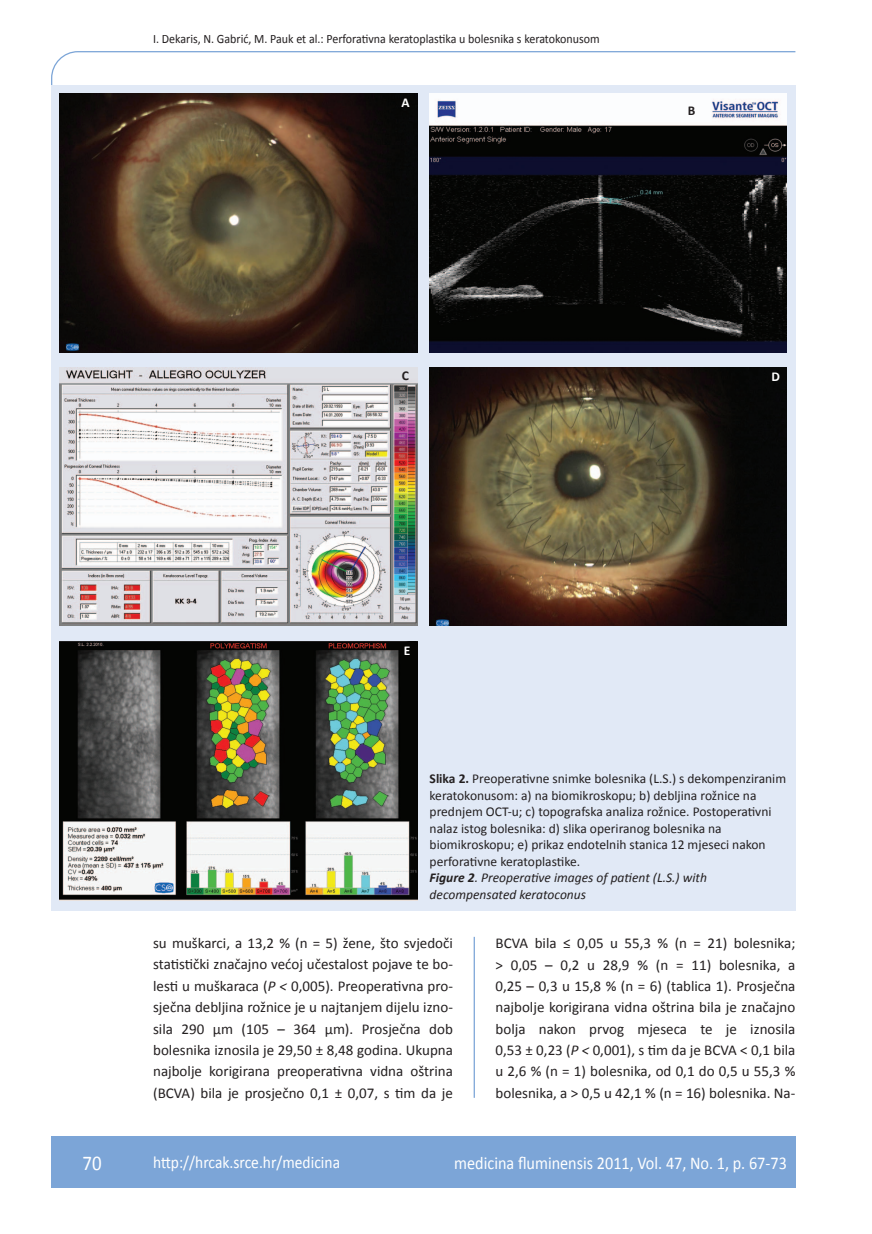
<style>
.page{position:relative;width:872px;height:1234px;background:#fff}
.page>*{position:absolute;margin:0;border:0;box-sizing:border-box;transform-origin:0 0}
.t1{font:21px "Calibri";color:#fff;scale:.9 1}
.t2{font:18px "Calibri";color:#fff;scale:.9 1}
.t3{font:17.25px "Calibri";color:#fff;scale:.9 1}
.t4{font:15px/21.3px "Calibri";color:#231f20;text-align:justify}
.t5{font:13.5px/16.5px "Calibri";color:#231f20}
.t6{font:700 13.5px "Calibri";color:#fff}
.t7{font:700 13.5px "Calibri";color:#231f20}
.t8{font:12.75px "Calibri";color:#231f20;scale:.94 1}
.s1{font-weight:700}
.s2{font-weight:700;font-style:italic}
.s3{font-style:italic}
</style>
<div class="page">
<svg style="left:51px;top:51px;width:745px;height:275px"></svg>
<hr style="left:473px;top:936px;width:2px;height:161px;background:#7ca5d7">
<div style="left:51px;top:1135px;width:744px;height:51px;background:#7ca5d7"></div>
<div style="left:51px;top:85px;width:744px;height:825px;background:#e1e9f6"></div>
<img style="left:60px;top:94px;width:357px;height:258px">
<img style="left:429px;top:94px;width:358px;height:258px">
<img style="left:60px;top:368px;width:357px;height:257px">
<img style="left:429px;top:368px;width:358px;height:257px">
<img style="left:60px;top:641px;width:357px;height:258px">
<p class="t8" style="left:153px;top:30px;width:476px">I. Dekaris, N. Gabrić, M. Pauk et al.: Perforativna keratoplastika u bolesnika s keratokonusom</p>
<p class="t6" style="left:401px;top:94px;width:10px">A</p>
<p class="t7" style="left:688px;top:102px;width:9px">B</p>
<p class="t7" style="left:402px;top:367px;width:9px">C</p>
<p class="t6" style="left:771px;top:368px;width:10px">D</p>
<p class="t6" style="left:404px;top:642px;width:8px">E</p>
<p class="t5" style="left:429px;top:769px;width:358px"><span class="s1">Slika 2.</span> Preoperativne snimke bolesnika (L.S.) s dekompenziranim keratokonusom: a) na biomikroskopu; b) debljina rožnice na prednjem OCT-u; c) topografska analiza rožnice. Postoperativni nalaz istog bolesnika: d) slika operiranog bolesnika na biomikroskopu; e) prikaz endotelnih stanica 12 mjeseci nakon perforativne keratoplastike.<br><span class="s2">Figure 2</span><span class="s3">. Preoperative images of patient (L.S.) with decompensated keratoconus</span></p>
<p class="t4" style="left:153px;top:931px;width:301px">su muškarci, a 13,2 % (n = 5) žene, što svjedoči statistički značajno većoj učestalost pojave te bo&shy;lesti u muškaraca (<span class="s3">P &lt;</span> 0,005). Preoperativna pro&shy;sječna debljina rožnice je u najtanjem dijelu izno&shy;sila 290 µm (105 – 364 µm). Prosječna dob bolesnika iznosila je 29,50 ± 8,48 godina. Ukupna najbolje korigirana preoperativna vidna oštrina (BCVA) bila je prosječno 0,1 ± 0,07, s tim da je</p>
<p class="t4" style="left:495px;top:931px;width:301px">BCVA bila ≤ 0,05 u 55,3 % (n = 21) bolesnika; &gt; 0,05 – 0,2 u 28,9 % (n = 11) bolesnika, a 0,25 – 0,3 u 15,8 % (n = 6) (tablica 1). Prosječna najbolje korigirana vidna oštrina bila je značajno bolja nakon prvog mjeseca te je iznosila 0,53 ± 0,23 (<span class="s3">P &lt;</span> 0,001), s tim da je BCVA &lt; 0,1 bila u 2,6 % (n = 1) bolesnika, od 0,1 do 0,5 u 55,3 % bolesnika, a &gt; 0,5 u 42,1 % (n = 16) bolesnika. Na-</p>
<h1 class="t1" style="left:82px;top:1149px;width:23px">70</h1>
<p class="t3" style="left:153px;top:1150px;width:209px">http://hrcak.srce.hr/medicina</p>
<p class="t2" style="left:454px;top:1151px;width:371px">medicina fluminensis 2011, Vol. 47, No. 1, p. 67-73</p>
</div>
